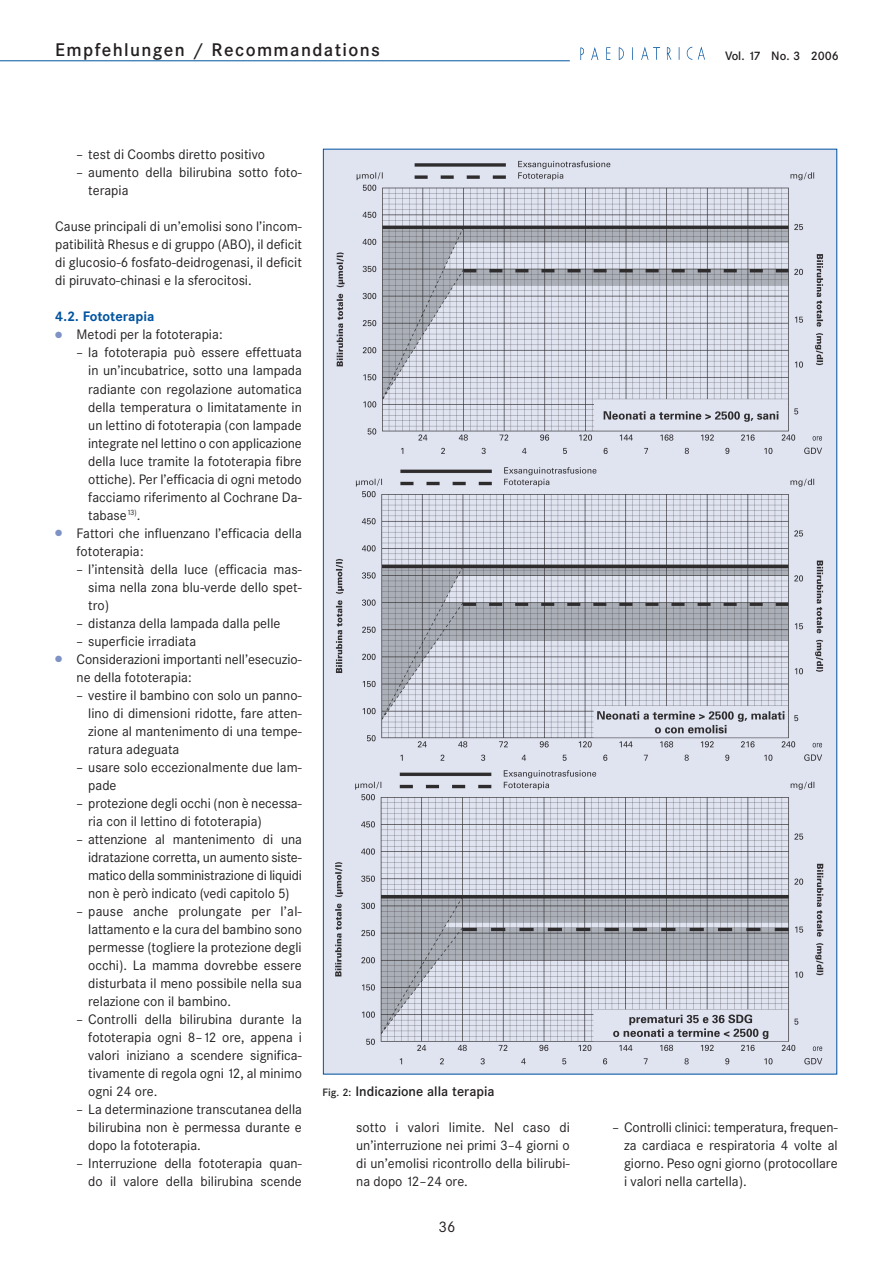
<style>
.page{position:relative;width:893px;height:1263px;background:#fff}
.page>*{position:absolute;margin:0;border:0;box-sizing:border-box;transform-origin:0 0}
.t1{font:500 18px "Corporate SBQ";letter-spacing:.075em;color:#231f20}
.t2{font:15px "Corporate SBQ";color:#231f20}
.t3{font:13.5px/18px "Corporate SBQ";color:#231f20;text-align:justify}
.t4{font:500 13.5px "Corporate SBQ";color:#231f20}
.t5{font:700 13.5px "Corporate SBQ";color:#0153a0}
.t6{font:500 12px "Corporate SBQ";color:#231f20}
.s1{color:#7e92c6}
.s2{font-size:10.5px}
</style>
<div class="page">
<img style="left:580px;top:47px;width:125px;height:14px">
<hr style="left:0;top:60px;width:570px;height:1px;background:#0153a0">
<img style="left:325px;top:151px;width:509px;height:921px">
<h1 class="t1" style="left:55px;top:38px;width:326px">Empfehlungen / Recommandations</h1>
<p class="t6" style="left:725px;top:49px;width:115px">Vol. 17 No. 3 2006</p>
<p class="t3" style="left:76px;top:146px;width:190px">– test di Coombs diretto positivo</p>
<p class="t3" style="left:88px;top:164px;width:215px;text-indent:-12px">– aumento della bilirubina sotto foto&shy;terapia</p>
<p class="t3" style="left:55px;top:218px;width:248px">Cause principali di un’emolisi sono l’in-com&shy;patibilità Rhesus e di gruppo (ABO), il deficit di glucosio-6 fosfato-deidrogenasi, il deficit di piruvato-chinasi e la sferocitosi.</p>
<p class="t5" style="left:55px;top:309px;width:101px">4.2. Fototerapia</p>
<p class="t3" style="left:55px;top:326px;width:169px"><span class="s1">●</span> Metodi per la fototerapia:</p>
<p class="t3" style="left:88px;top:344px;width:215px;text-indent:-12px">– la fototerapia può essere effettuata in un’incubatrice, sotto una lampada radiante con regolazione automatica della temperatura o limitatamente in un lettino di fototerapia (con lampade integrate nel lettino o con applicazione della luce tramite la fototerapia fibre ottiche). Per l’efficacia di ogni metodo facciamo riferimento al Cochrane Da&shy;tabase<sup>13)</sup>.</p>
<p class="t3" style="left:77px;top:524px;width:227px;text-indent:-21px"><span class="s1">●</span> Fattori che influenzano l’efficacia della fototerapia:</p>
<p class="t3" style="left:88px;top:560px;width:215px;text-indent:-12px">– l’intensità della luce (efficacia mas&shy;sima nella zona blu-verde dello spet&shy;tro)</p>
<p class="t3" style="left:76px;top:614px;width:206px">– distanza della lampada dalla pelle</p>
<p class="t3" style="left:76px;top:632px;width:121px">– superficie irradiata</p>
<p class="t3" style="left:77px;top:650px;width:227px;text-indent:-21px"><span class="s1">●</span> Considerazioni importanti nell’es-e-cu-zio&shy;ne della fototerapia:</p>
<p class="t3" style="left:88px;top:686px;width:215px;text-indent:-12px">– vestire il bambino con solo un panno&shy;lino di dimensioni ridotte, fare atten&shy;zione al mantenimento di una tempe&shy;ratura adeguata</p>
<p class="t3" style="left:88px;top:758px;width:215px;text-indent:-12px">– usare solo eccezionalmente due lam&shy;pade</p>
<p class="t3" style="left:88px;top:794px;width:215px;text-indent:-12px">– protezione degli occhi (non è necessa&shy;ria con il lettino di fototerapia)</p>
<p class="t3" style="left:88px;top:830px;width:215px;text-indent:-12px">– attenzione al mantenimento di una idratazione corretta, un aumento siste&shy;matico della somministrazione di liquidi non è però indicato (vedi capitolo 5)</p>
<p class="t3" style="left:88px;top:902px;width:215px;text-align:left;text-indent:-12px">– pause anche prolungate per l’al&shy;l-attamento e la cura del bambino sono permesse (togliere la protezione degli occhi). La mamma dovrebbe essere disturbata il meno possibile nella sua relazione con il bambino.</p>
<p class="t3" style="left:88px;top:1010px;width:215px;text-indent:-12px">– Controlli della bilirubina durante la fototerapia ogni 8–12 ore, appena i valori iniziano a scendere significa&shy;tivamente di regola ogni 12, al minimo ogni 24 ore.</p>
<p class="t3" style="left:88px;top:1100px;width:215px;text-indent:-12px">– La determinazione transcutanea della bilirubina non è permessa durante e dopo la fototerapia.</p>
<p class="t3" style="left:76px;top:1154px;width:227px;text-align:right">– Interruzione della fototerapia quan&shy;do il valore della bilirubina scende</p>
<p class="t4" style="left:323px;top:1083px;width:173px"><span class="s2">Fig. 2:</span> Indicazione alla terapia</p>
<p class="t3" style="left:356px;top:1118px;width:215px">sotto i valori limite. Nel caso di un’interruzione nei primi 3–4 giorni o di un’emolisi ricontrollo della bilirubi&shy;na dopo 12–24 ore.</p>
<p class="t3" style="left:624px;top:1118px;width:215px;text-indent:-12px">– Controlli clinici: temperatura, frequen&shy;za cardiaca e respiratoria 4 volte al giorno. Peso ogni giorno (protocollare i valori nella cartella).</p>
<p class="t2" style="left:438px;top:1218px;width:18px">36</p>
</div>
